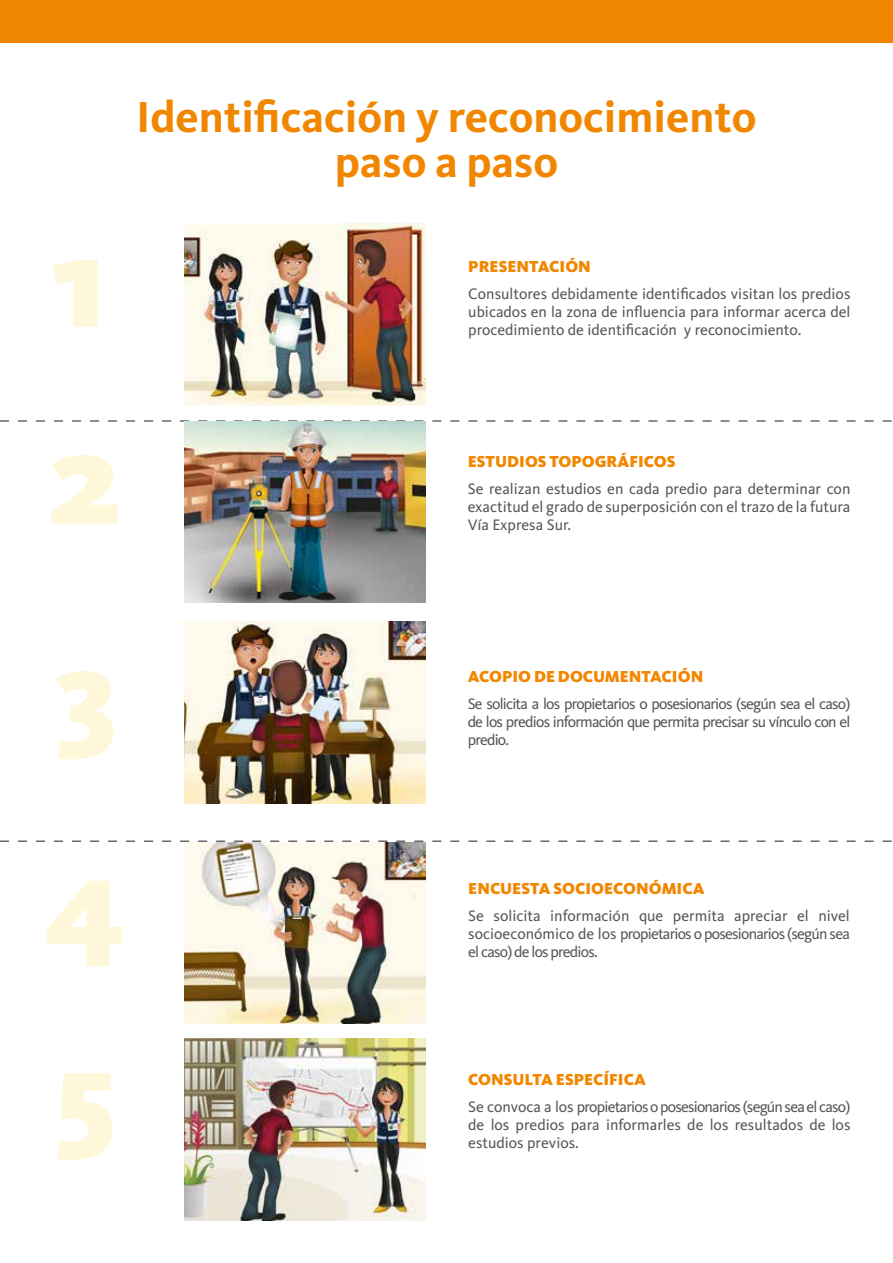
<style>
.page{position:relative;width:893px;height:1263px;background:#fff}
.page>*{position:absolute;margin:0;border:0;box-sizing:border-box;transform-origin:0 0}
.t1{font:900 135px/197px "Kievit Pro";color:#fff7d9}
.t2{font:900 127.5px/208px "Kievit Pro";color:#fff7d9}
.t3{font:700 45px/45px "Kievit Pro";color:#f18700;text-align:center}
.t4{font:900 16.5px "Kievit Pro";color:#f18700}
.t5{font:15.75px/18px "Kievit Pro";color:#575756;text-align:justify}
</style>
<div class="page">
<svg style="left:0;top:420px;width:892px;height:2px"></svg>
<svg style="left:0;top:840px;width:892px;height:2px"></svg>
<div style="left:0;top:0;width:893px;height:43px;background:#f18700"></div>
<img style="left:184px;top:224px;width:241px;height:182px">
<img style="left:184px;top:421px;width:241px;height:182px">
<img style="left:184px;top:621px;width:241px;height:182px">
<img style="left:184px;top:842px;width:241px;height:182px">
<img style="left:184px;top:1039px;width:241px;height:181px">
<h3 class="t3" style="left:136px;top:95px;width:622px">Identificación y reconocimiento paso a paso</h3>
<h1 class="t1" style="left:49px;top:182px;width:73px">1<br>2</h1>
<p class="t4" style="left:468px;top:256px;width:124px">PRESENTACIÓN</p>
<p class="t5" style="left:468px;top:285px;width:384px">Consultores debidamente identificados visitan los predios ubicados en la zona de influencia para informar acerca del procedimiento de identificación y reconocimiento.</p>
<p class="t4" style="left:468px;top:452px;width:209px">ESTUDIOS TOPOGRÁFICOS</p>
<p class="t5" style="left:468px;top:480px;width:384px">Se realizan estudios en cada predio para determinar con exactitud el grado de superposición con el trazo de la futura Vía Expresa Sur.</p>
<h2 class="t2" style="left:44px;top:588px;width:83px">3<br>4</h2>
<h2 class="t2" style="left:54px;top:989px;width:63px">5</h2>
<p class="t4" style="left:468px;top:667px;width:237px">ACOPIO DE DOCUMENTACIÓN</p>
<p class="t5" style="left:468px;top:695px;width:384px">Se solicita a los propietarios o posesionarios (según sea el caso) de los predios información que permita precisar su vínculo con el predio.</p>
<p class="t4" style="left:468px;top:878px;width:238px">ENCUESTA SOCIOECONÓMICA</p>
<p class="t5" style="left:468px;top:906px;width:383px">Se solicita información que permita apreciar el nivel socioeconómico de los propietarios o posesionarios (según sea el caso) de los predios.</p>
<p class="t4" style="left:468px;top:1069px;width:179px">CONSULTA ESPECÍFICA</p>
<p class="t5" style="left:468px;top:1097px;width:384px">Se convoca a los propietarios o posesionarios (según sea el caso) de los predios para informarles de los resultados de los estudios previos.</p>
</div>
